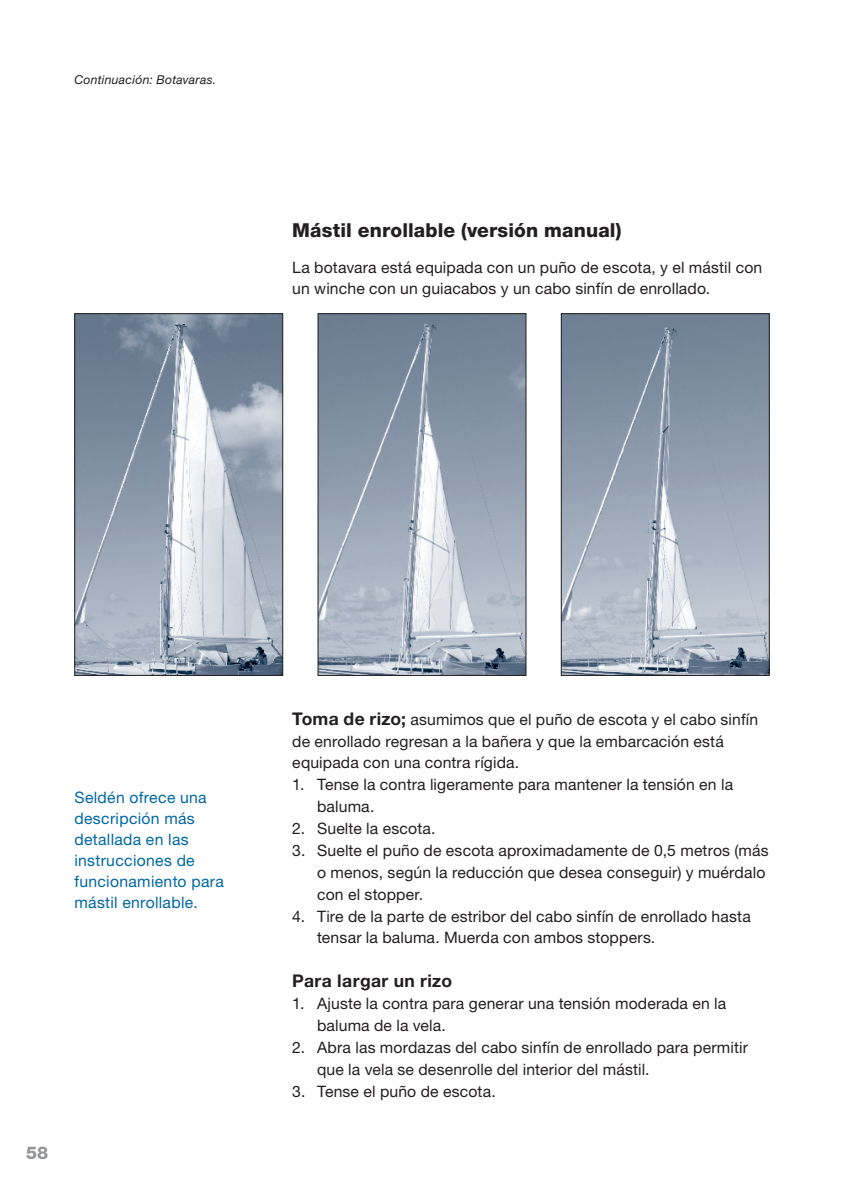
<style>
.page{position:relative;width:844px;height:1191px;background:#fff}
.page>*{position:absolute;margin:0;border:0;box-sizing:border-box;transform-origin:0 0}
.t1{font:800 19.25px "Helvetica Neue LT Pro";letter-spacing:.005em;color:#231f20}
.t2{font:700 17.5px "Helvetica Neue LT Pro";letter-spacing:.025em;color:#231f20}
.t3{font:800 17.5px "Helvetica Neue LT Pro";color:#939598}
.t4{font:15.75px/21.9px "Helvetica Neue LT Pro";letter-spacing:.01em;color:#231f20}
.t5{font:15.75px/21px "Helvetica Neue LT Pro";letter-spacing:.02em;color:#0067a5}
.t6{font:italic 12.25px "Helvetica Neue LT Pro";letter-spacing:.02em;color:#231f20}
.s1{font-weight:700;font-size:17.5px}
</style>
<div class="page">
<img style="left:76px;top:315px;width:205px;height:358px">
<div style="left:74px;top:313px;width:209px;height:362px;border:1px solid #231f20"></div>
<img style="left:319px;top:315px;width:205px;height:358px">
<img style="left:563px;top:315px;width:204px;height:358px">
<div style="left:561px;top:313px;width:208px;height:362px;border:1px solid #231f20"></div>
<p class="t6" style="left:74px;top:72px;width:143px">Continuación: Botavaras.</p>
<p class="t1" style="left:292px;top:219px;width:330px">Mástil enrollable (versión manual)</p>
<p class="t4" style="left:292px;top:257px;width:471px;line-height:21px">La botavara está equipada con un puño de escota, y el mástil con un winche con un guiacabos y un cabo sinfín de enrollado.</p>
<p class="t5" style="left:74px;top:786px;width:151px">Seldén ofrece una descripción más detallada en las instrucciones de funcionamiento para mástil enrollable.</p>
<p class="t3" style="left:26px;top:1142px;width:24px">58</p>
<p class="t4" style="left:292px;top:708px;width:467px"><span class="s1">Toma de rizo;</span> asumimos que el puño de escota y el cabo sinfín de enrollado regresan a la bañera y que la embarcación está equipada con una contra rígida.</p>
<p class="t4" style="left:317px;top:773px;width:417px;text-indent:-25px">1. Tense la contra ligeramente para mantener la tensión en la baluma.</p>
<p class="t4" style="left:292px;top:817px;width:145px">2. Suelte la escota.</p>
<p class="t4" style="left:317px;top:839px;width:453px;text-indent:-25px">3. Suelte el puño de escota aproximadamente de 0,5 metros (más o menos, según la reducción que desea conseguir) y muérdalo con el stopper.</p>
<p class="t4" style="left:317px;top:904px;width:435px;text-indent:-25px">4. Tire de la parte de estribor del cabo sinfín de enrollado hasta tensar la baluma. Muerda con ambos stoppers.</p>
<p class="t2" style="left:292px;top:970px;width:161px">Para largar un rizo</p>
<p class="t4" style="left:317px;top:992px;width:410px;text-indent:-25px">1. Ajuste la contra para generar una tensión moderada en la baluma de la vela.</p>
<p class="t4" style="left:317px;top:1036px;width:432px;text-indent:-25px">2. Abra las mordazas del cabo sinfín de enrollado para permitir que la vela se desenrolle del interior del mástil.</p>
<p class="t4" style="left:292px;top:1079px;width:205px">3. Tense el puño de escota.</p>
</div>
